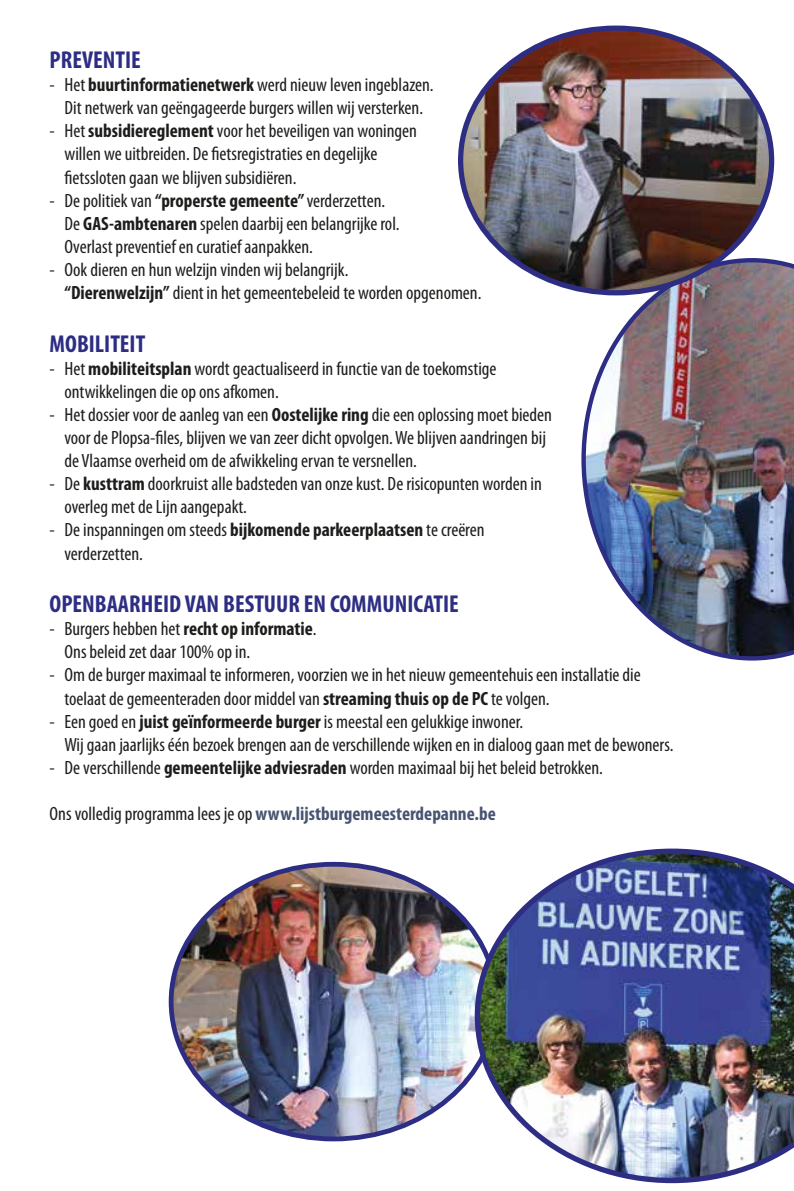
<style>
.page{position:relative;width:794px;height:1191px;background:#fff}
.page>*{position:absolute;margin:0;border:0;box-sizing:border-box;transform-origin:0 0}
.t1{font:700 condensed 24.5px "Myriad Pro";color:#2d2e83}
.t2{font:condensed 19.25px/23.1px "Myriad Pro";color:#1d1d1b}
.t3{font:700 condensed 19.25px "Myriad Pro";color:#485472}
.s1{font-weight:700}
.s2{font-weight:400;color:#1d1d1b}
</style>
<div class="page">
<img style="left:171px;top:864px;width:304px;height:275px">
<img style="left:475px;top:848px;width:319px;height:335px">
<img style="left:581px;top:259px;width:213px;height:401px">
<img style="left:460px;top:28px;width:311px;height:265px">
<p class="t1" style="left:50px;top:46px;width:93px">PREVENTIE</p>
<p class="t2" style="left:50px;top:74px;width:385px;text-align:center">- Het <span class="s1">buurtinformatienetwerk</span> werd nieuw leven ingeblazen.<br>Dit netwerk van geëngageerde burgers willen wij versterken.</p>
<p class="t2" style="left:64px;top:120px;width:354px;text-indent:-15px">- Het <span class="s1">subsidiereglement</span> voor het beveiligen van woningen willen we uitbreiden. De fietsregistraties en degelijke fietssloten gaan we blijven subsidiëren.</p>
<p class="t2" style="left:64px;top:189px;width:336px;text-indent:-15px">- De politiek van <span class="s1">“properste gemeente”</span> verderzetten.<br>De <span class="s1">GAS-ambtenaren</span> spelen daarbij een belangrijke rol.<br>Overlast preventief en curatief aanpakken.</p>
<p class="t2" style="left:64px;top:258px;width:418px;text-indent:-15px">- Ook dieren en hun welzijn vinden wij belangrijk.<br><span class="s1">“Dierenwelzijn”</span> dient in het gemeentebeleid te worden opgenomen.</p>
<p class="t1" style="left:50px;top:330px;width:97px">MOBILITEIT</p>
<p class="t2" style="left:64px;top:357px;width:433px;text-indent:-15px">- Het <span class="s1">mobiliteitsplan</span> wordt geactualiseerd in functie van de toekomstige ontwikkelingen die op ons afkomen.</p>
<p class="t2" style="left:64px;top:403px;width:489px;text-indent:-15px">- Het dossier voor de aanleg van een <span class="s1">Oostelijke ring</span> die een oplossing moet bieden voor de Plopsa-files, blijven we van zeer dicht opvolgen. We blijven aandringen bij de Vlaamse overheid om de afwikkeling ervan te versnellen.</p>
<p class="t2" style="left:64px;top:473px;width:479px;text-indent:-15px">- De <span class="s1">kusttram</span> doorkruist alle badsteden van onze kust. De risicopunten worden in overleg met de Lijn aangepakt.</p>
<p class="t2" style="left:64px;top:519px;width:421px;text-indent:-15px">- De inspanningen om steeds <span class="s1">bijkomende parkeerplaatsen</span> te creëren verderzetten.</p>
<p class="t1" style="left:50px;top:590px;width:411px">OPENBAARHEID VAN BESTUUR EN COMMUNICATIE</p>
<p class="t2" style="left:64px;top:617px;width:254px;text-indent:-15px">- Burgers hebben het <span class="s1">recht op informatie</span>.<br>Ons beleid zet daar 100% op in.</p>
<p class="t2" style="left:64px;top:664px;width:578px;text-indent:-15px">- Om de burger maximaal te informeren, voorzien we in het nieuw gemeentehuis een installatie die toelaat de gemeenteraden door middel van <span class="s1">streaming thuis op de PC</span> te volgen.</p>
<p class="t2" style="left:64px;top:710px;width:610px;text-indent:-15px">- Een goed en <span class="s1">juist geïnformeerde burger</span> is meestal een gelukkige inwoner.<br>Wij gaan jaarlijks één bezoek brengen aan de verschillende wijken en in dialoog gaan met de bewoners.</p>
<p class="t2" style="left:50px;top:756px;width:555px">- De verschillende <span class="s1">gemeentelijke adviesraden</span> worden maximaal bij het beleid betrokken.</p>
<p class="t3" style="left:50px;top:803px;width:447px"><span class="s2">Ons volledig programma lees je op</span> www.lijstburgemeesterdepanne.be</p>
</div>
